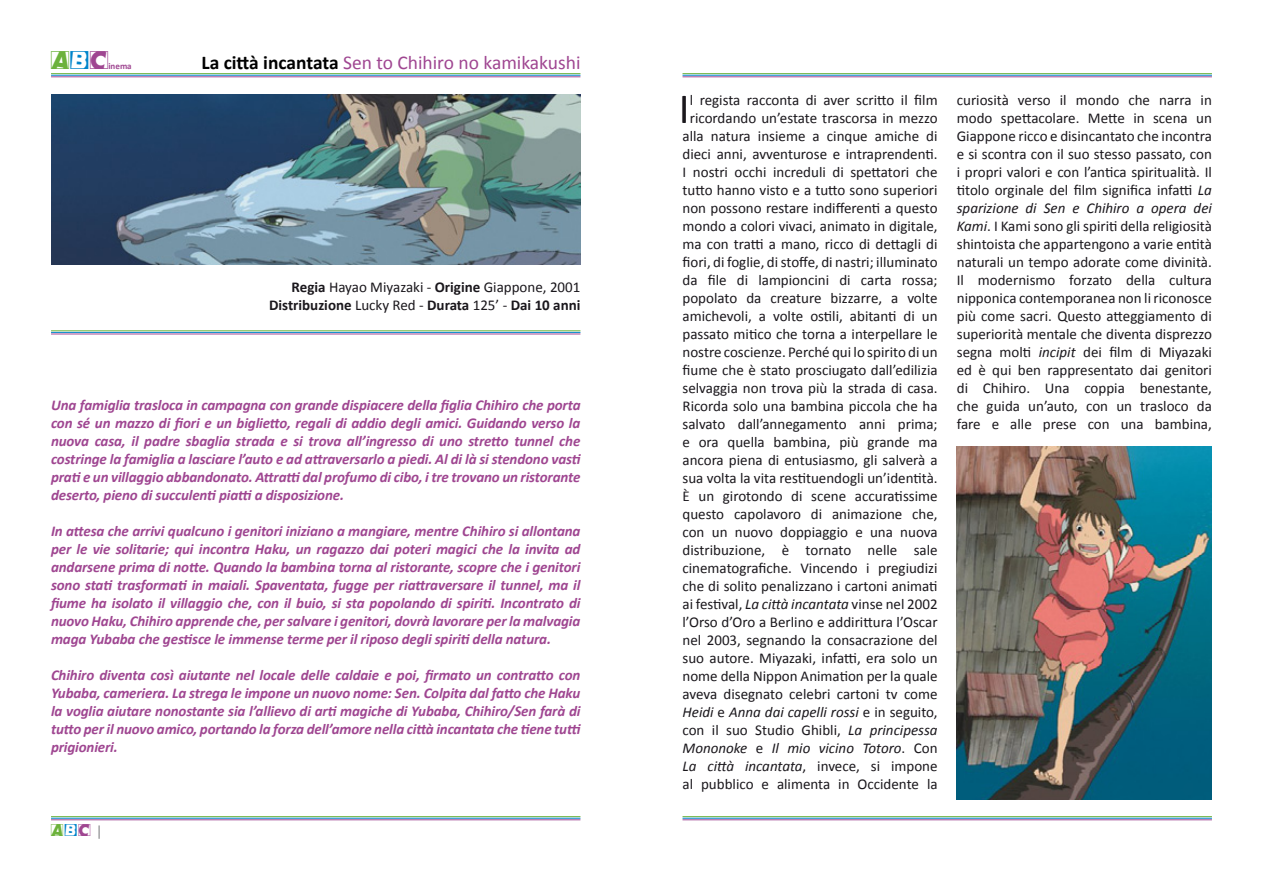
<style>
.page{position:relative;width:1263px;height:893px;background:#fff}
.page>*{position:absolute;margin:0;border:0;box-sizing:border-box;transform-origin:0 0}
.t1{font:43.35px "Calibri";color:#1a171c}
.t2{font:22.5px "Comet Positive";color:#6cb23b}
.t3{font:19.5px "Calibri";color:#9f4691}
.t4{font:15px/18px "Calibri";color:#1a171c;text-align:right}
.t5{font:italic 700 15px/18px "Calibri";letter-spacing:-.01em;color:#9f4691;text-align:justify}
.t6{font:15px "Comet Positive";color:#6cb23b}
.t7{font:700 9px "Calibri";color:#9f4691}
.s1{font-family:"Comet Negative";color:#0084ca}
.s2{color:#9f4691}
.s3{font-weight:700;color:#000}
.s4{font-weight:700}
.s5{font-family:"Calibri";color:#87888a}
.s6{font-style:italic}
</style>
<div class="page">
<hr style="left:51px;top:73px;width:529px;height:1px;background:#6cb23b">
<hr style="left:51px;top:75px;width:529px;height:1px;background:#0084ca">
<hr style="left:51px;top:77px;width:529px;height:1px;background:#9f4691">
<hr style="left:51px;top:331px;width:529px;height:1px;background:#6cb23b">
<hr style="left:51px;top:332px;width:529px;height:1px;background:#0084ca">
<hr style="left:51px;top:334px;width:529px;height:1px;background:#9f4691">
<hr style="left:682px;top:816px;width:530px;height:1px;background:#6cb23b">
<hr style="left:682px;top:818px;width:530px;height:1px;background:#0084ca">
<hr style="left:682px;top:819px;width:530px;height:1px;background:#9f4691">
<hr style="left:682px;top:73px;width:530px;height:1px;background:#6cb23b">
<hr style="left:682px;top:75px;width:530px;height:1px;background:#0084ca">
<hr style="left:682px;top:77px;width:530px;height:1px;background:#9f4691">
<img style="left:51px;top:94px;width:529px;height:170px">
<hr style="left:51px;top:816px;width:529px;height:1px;background:#6cb23b">
<hr style="left:51px;top:818px;width:529px;height:1px;background:#0084ca">
<hr style="left:51px;top:819px;width:529px;height:1px;background:#9f4691">
<img style="left:957px;top:446px;width:255px;height:354px">
<h2 class="t2" style="left:51px;top:51px;width:61px">A<span class="s1">b</span><span class="s2">C</span></h2>
<p class="t7" style="left:108px;top:60px;width:25px">inema</p>
<h3 class="t3" style="left:201px;top:50px;width:381px"><span class="s3">La città incantata</span> Sen to Chihiro no kamikakushi</h3>
<p class="t4" style="left:269px;top:278px;width:313px"><span class="s4">Regia</span> Hayao Miyazaki - <span class="s4">Origine</span> Giappone, 2001<br><span class="s4">Distribuzione</span> Lucky Red - <span class="s4">Durata</span> 125’ - <span class="s4">Dai 10 anni</span></p>
<p class="t5" style="left:51px;top:396px;width:531px">Una famiglia trasloca in campagna con grande dispiacere della figlia Chihiro che porta con sé un mazzo di fiori e un biglietto, regali di addio degli amici. Guidando verso la nuova casa, il padre sbaglia strada e si trova all’ingresso di uno stretto tunnel che costringe la famiglia a lasciare l’auto e ad attraversarlo a piedi. Al di là si stendono vasti prati e un villaggio abbandonato. Attratti dal profumo di cibo, i tre trovano un ristorante deserto, pieno di succulenti piatti a disposizione.</p>
<p class="t5" style="left:51px;top:522px;width:531px">In attesa che arrivi qualcuno i genitori iniziano a mangiare, mentre Chihiro si allontana per le vie solitarie; qui incontra Haku, un ragazzo dai poteri magici che la invita ad andarsene prima di notte. Quando la bambina torna al ristorante, scopre che i genitori sono stati trasformati in maiali. Spaventata, fugge per riattraversare il tunnel, ma il fiume ha isolato il villaggio che, con il buio, si sta popolando di spiriti. Incontrato di nuovo Haku, Chihiro apprende che, per salvare i genitori, dovrà lavorare per la malvagia maga Yubaba che gestisce le immense terme per il riposo degli spiriti della natura.</p>
<p class="t5" style="left:51px;top:666px;width:531px">Chihiro diventa così aiutante nel locale delle caldaie e poi, firmato un contratto con Yubaba, cameriera. La strega le impone un nuovo nome: Sen. Colpita dal fatto che Haku la voglia aiutare nonostante sia l’allievo di arti magiche di Yubaba, Chihiro/Sen farà di tutto per il nuovo amico, portando la forza dell’amore nella città incantata che tiene tutti prigionieri.</p>
<p class="t6" style="left:51px;top:824px;width:53px">A<span class="s1">b</span><span class="s2">C</span> <span class="s5">|</span></p>
<p class="t4" style="left:682px;top:91px;width:257px;text-align:center">l regista racconta di aver scritto il film ricordando un’estate trascorsa in mezzo alla natura insieme a cinque amiche di dieci anni, avventurose e intraprendenti.<br>I nostri occhi increduli di spettatori che tutto hanno visto e a tutto sono superiori non possono restare indifferenti a questo mondo a colori vivaci, animato in digitale, ma con tratti a mano, ricco di dettagli di fiori, di foglie, di stoffe, di nastri; illuminato da file di lampioncini di carta rossa; popolato da creature bizzarre, a volte amichevoli, a volte ostili, abitanti di un passato mitico che torna a interpellare le nostre coscienze. Perché qui lo spirito di un fiume che è stato prosciugato dall’edilizia selvaggia non trova più la strada di casa.<br>Ricorda solo una bambina piccola che ha salvato dall’annegamento anni prima; e ora quella bambina, più grande ma ancora piena di entusiasmo, gli salverà a sua volta la vita restituendogli un’identità.<br>È un girotondo di scene accuratissime questo capolavoro di animazione che, con un nuovo doppiaggio e una nuova distribuzione, è tornato nelle sale cinematografiche. Vincendo i pregiudizi che di solito penalizzano i cartoni animati ai festival, <span class="s6">La città incantata</span> vinse nel 2002 l’Orso d’Oro a Berlino e addirittura l’Oscar nel 2003, segnando la consacrazione del suo autore. Miyazaki, infatti, era solo un nome della Nippon Animation per la quale aveva disegnato celebri cartoni tv come <span class="s6">Heidi</span> e <span class="s6">Anna dai capelli rossi</span> e in seguito, con il suo Studio Ghibli, <span class="s6">La principessa Mononoke</span> e <span class="s6">Il mio vicino Totoro</span>. Con <span class="s6">La città incantata</span>, invece, si impone al pubblico e alimenta in Occidente la</p>
<p class="t4" style="left:957px;top:91px;width:257px;text-align:justify">curiosità verso il mondo che narra in modo spettacolare. Mette in scena un Giappone ricco e disincantato che incontra e si scontra con il suo stesso passato, con i propri valori e con l’antica spiritualità. Il titolo orginale del film significa infatti <span class="s6">La sparizione di Sen e Chihiro a opera dei Kami</span>. I Kami sono gli spiriti della religiosità shintoista che appartengono a varie entità naturali un tempo adorate come divinità.<br>Il modernismo forzato della cultura nipponica contemporanea non li riconosce più come sacri. Questo atteggiamento di superiorità mentale che diventa disprezzo segna molti <span class="s6">incipit</span> dei film di Miyazaki ed è qui ben rappresentato dai genitori di Chihiro. Una coppia benestante, che guida un’auto, con un trasloco da fare e alle prese con una bambina,</p>
<h1 class="t1" style="left:679px;top:81px;width:12px">I</h1>
</div>
